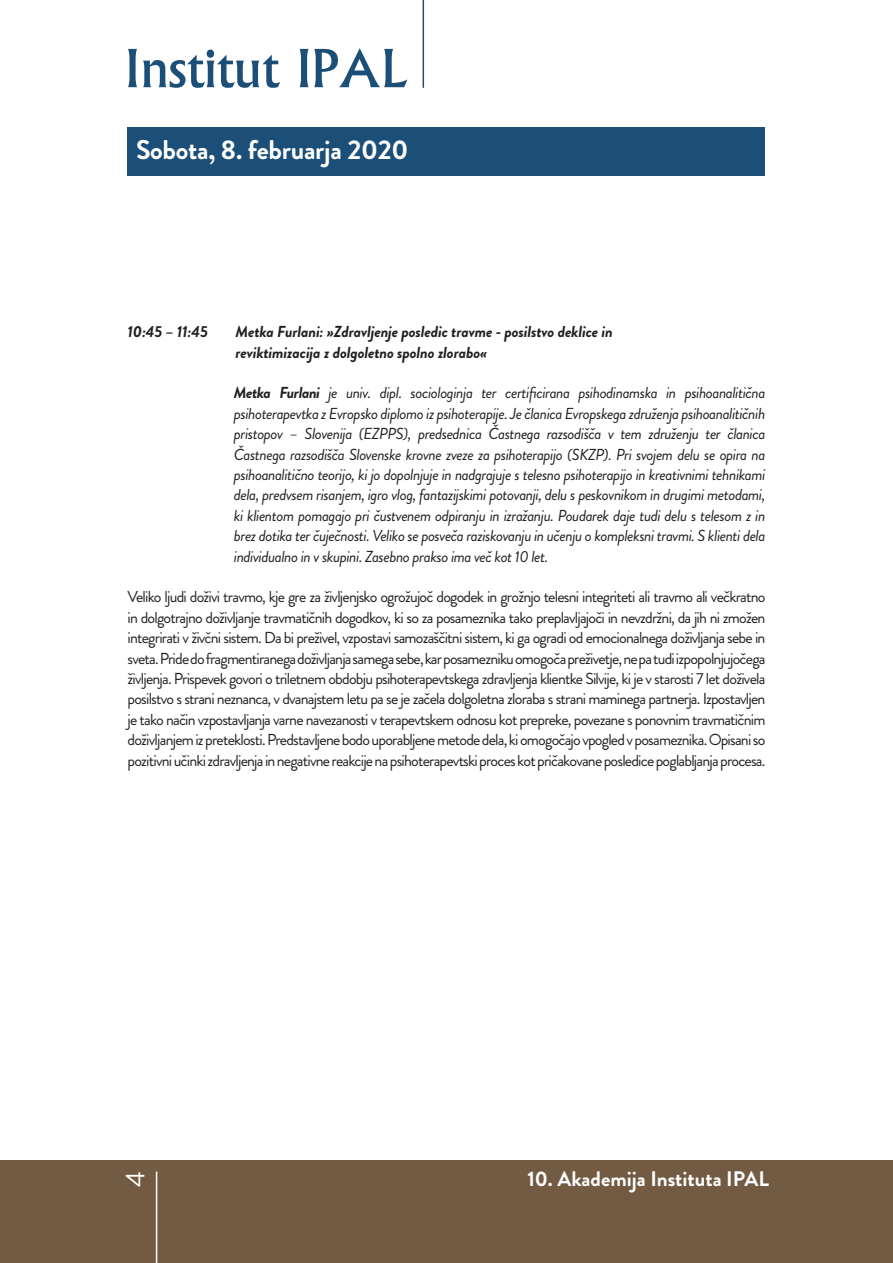
<style>
.page{position:relative;width:893px;height:1263px;background:#fff}
.page>*{position:absolute;margin:0;border:0;box-sizing:border-box;transform-origin:0 0}
.t1{font:700 27px "Brandon Grotesque";letter-spacing:-.01em;color:#fff}
.t2{font:27px "Brandon Grotesque";color:#fff}
.t3{font:700 21px "Brandon Grotesque";color:#fff}
.t4{font:15.9px/20.4px "Brandon Grotesque";letter-spacing:-.05em;color:#231f20;text-align:justify}
.t5{font:italic 15.9px/20.4px "Brandon Grotesque";letter-spacing:-.03em;color:#231f20;text-align:justify}
.t6{font:italic 700 15.9px/20.4px "Brandon Grotesque";letter-spacing:-.01em;color:#231f20}
.s1{font-weight:700}
</style>
<div class="page">
<div style="left:0;top:1160px;width:893px;height:103px;background:#735a43"></div>
<hr style="left:156px;top:1171px;width:1px;height:92px;background:#fff">
<svg style="left:128px;top:48px;width:279px;height:40px"></svg>
<hr style="left:423px;top:0;width:1px;height:88px;background:#1c4f78">
<div style="left:128px;top:128px;width:637px;height:48px;background:#1c4f78"></div>
<h1 class="t1" style="left:136px;top:131px;width:274px">Sobota, 8. februarja 2020</h1>
<p class="t6" style="left:128px;top:322px;width:82px">10:45 – 11:45</p>
<p class="t6" style="left:236px;top:322px;width:379px">Metka Furlani: »Zdravljenje posledic travme - posilstvo deklice in reviktimizacija z dolgoletno spolno zlorabo«</p>
<p class="t5" style="left:234px;top:383px;width:533px"><span class="s1">Metka Furlani</span> je univ. dipl. sociologinja ter certificirana psihodinamska in psihoanalitična psihoterapevtka z Evropsko diplomo iz psihoterapije. Je članica Evropskega združenja psihoanalitičnih pristopov – Slovenija (EZPPS), predsednica Častnega razsodišča v tem združenju ter članica Častnega razsodišča Slovenske krovne zveze za psihoterapijo (SKZP). Pri svojem delu se opira na psihoanalitično teorijo, ki jo dopolnjuje in nadgrajuje s telesno psihoterapijo in kreativnimi tehnikami dela, predvsem risanjem, igro vlog, fantazijskimi potovanji, delu s peskovnikom in drugimi metodami, ki klientom pomagajo pri čustvenem odpiranju in izražanju. Poudarek daje tudi delu s telesom z in brez dotika ter čuječnosti. Veliko se posveča raziskovanju in učenju o kompleksni travmi. S klienti dela individualno in v skupini. Zasebno prakso ima več kot 10 let.</p>
<p class="t4" style="left:128px;top:587px;width:639px">Veliko ljudi doživi travmo, kje gre za življenjsko ogrožujoč dogodek in grožnjo telesni integriteti ali travmo ali večkratno in dolgotrajno doživljanje travmatičnih dogodkov, ki so za posameznika tako preplavljajoči in nevzdržni, da jih ni zmožen integrirati v živčni sistem. Da bi preživel, vzpostavi samozaščitni sistem, ki ga ogradi od emocionalnega doživljanja sebe in sveta. Pride do fragmentiranega doživljanja samega sebe, kar posamezniku omogoča preživetje, ne pa tudi izpopolnjujočega življenja. Prispevek govori o triletnem obdobju psihoterapevtskega zdravljenja klientke Silvije, ki je v starosti 7 let doživela posilstvo s strani neznanca, v dvanajstem letu pa se je začela dolgoletna zloraba s strani maminega partnerja. Izpostavljen je tako način vzpostavljanja varne navezanosti v terapevtskem odnosu kot prepreke, povezane s ponovnim travmatičnim doživljanjem iz preteklosti. Predstavljene bodo uporabljene metode dela, ki omogočajo vpogled v posameznika. Opisani so pozitivni učinki zdravljenja in negativne reakcije na psihoterapevtski proces kot pričakovane posledice poglabljanja procesa.</p>
<h1 class="t2" style="left:116px;top:1187px;width:17px;rotate:-90deg">4</h1>
<h2 class="t3" style="left:527px;top:1164px;width:243px">10. Akademija Instituta IPAL</h2>
</div>
